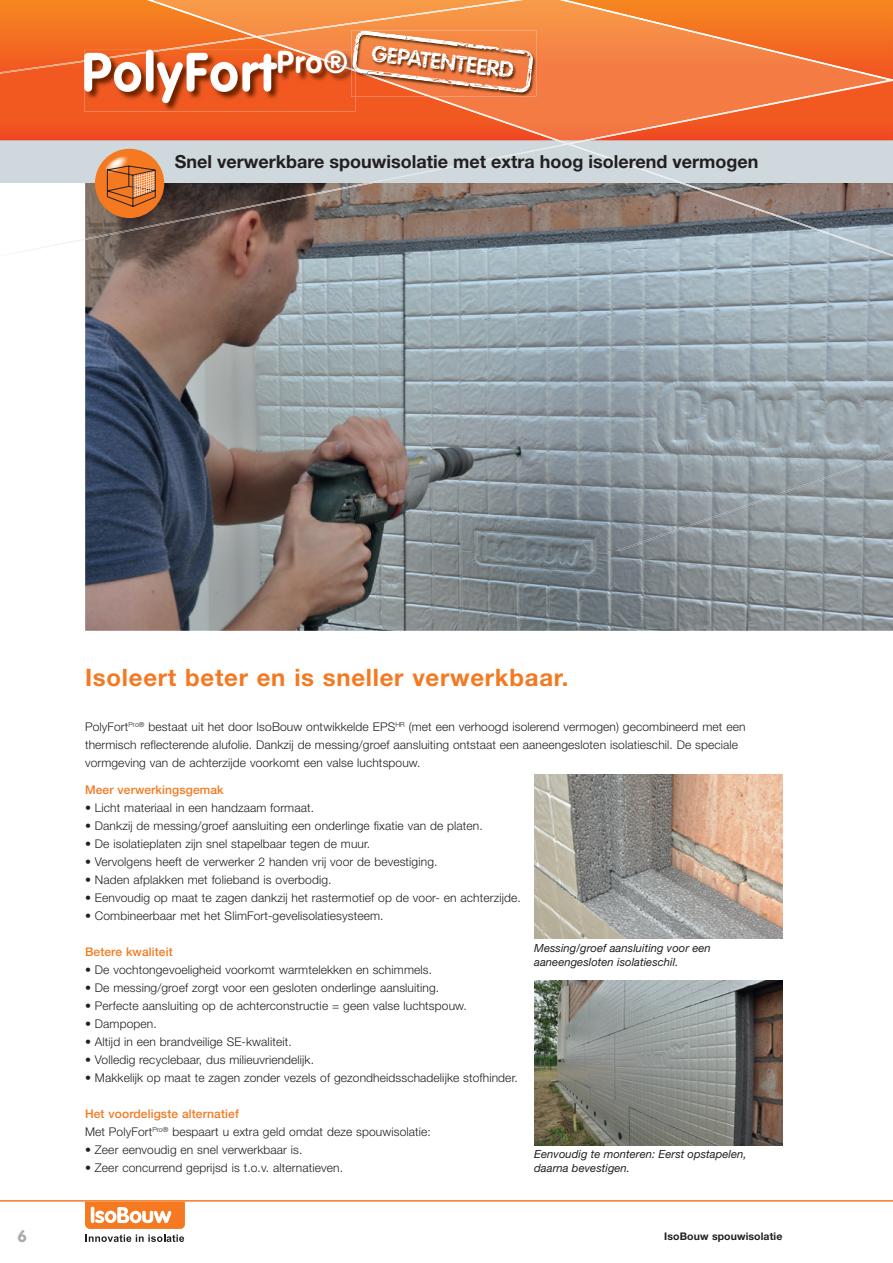
<style>
.page{position:relative;width:893px;height:1263px;background:#fff}
.page>*{position:absolute;margin:0;border:0;box-sizing:border-box;transform-origin:0 0}
.t1{font:700 54px "VAG Rounded";letter-spacing:.03em;color:#fff}
.t2{font:700 24px "Helvetica Neue LT Std";letter-spacing:.03em;color:#f47921}
.t3{font:700 22.2px "VAG Rounded";color:#fff}
.t4{font:700 18px "Helvetica Neue LT Std";color:#231f20}
.t5{font:700 16.5px "VAG Rounded";color:#a8a9ad}
.t6{font:300 12px/18px "Helvetica Neue LT Std";letter-spacing:.01em;color:#231f20}
.t7{font:500 12px "Helvetica Neue LT Std";letter-spacing:.01em;color:#f47921}
.t8{font:italic 11.25px/13.5px "Helvetica Neue LT Std";letter-spacing:.005em;color:#231f20}
.t9{font:700 10.5px "Helvetica Neue LT Std";letter-spacing:.01em;color:#231f20}
.s1{font-weight:500;color:#f47921}
</style>
<div class="page">
<img style="left:85px;top:183px;width:808px;height:448px">
<svg style="left:85px;top:1201px;width:100px;height:41px"></svg>
<hr style="left:0;top:1200px;width:893px;height:1px;background:#f47921">
<div style="left:0;top:140px;width:893px;height:43px;background:#cfd8dd"></div>
<svg style="left:0;top:0;width:256px;height:134px;background:#f26521"></svg>
<img style="left:0;top:37px;width:152px;height:37px">
<img style="left:85px;top:183px;width:289px;height:57px">
<img style="left:370px;top:145px;width:313px;height:38px">
<img style="left:679px;top:183px;width:214px;height:73px">
<img style="left:259px;top:37px;width:296px;height:103px">
<svg style="left:555px;top:0;width:338px;height:145px;background:#f27a3d"></svg>
<img style="left:616px;top:453px;width:277px;height:98px">
<img style="left:84px;top:62px;width:271px;height:49px">
<img style="left:84px;top:50px;width:68px;height:12px">
<img style="left:433px;top:30px;width:103px;height:67px">
<img style="left:351px;top:93px;width:82px;height:4px">
<svg style="left:152px;top:0;width:381px;height:93px;background:#e17b3f"></svg>
<svg style="left:95px;top:149px;width:69px;height:69px;background:#d28046"></svg>
<img style="left:534px;top:774px;width:248px;height:165px">
<img style="left:534px;top:980px;width:248px;height:165px">
<h1 class="t1" style="left:82px;top:41px;width:268px">PolyFort<sup>Pro®</sup></h1>
<h3 class="t3" style="left:373px;top:40px;width:145px;rotate:7deg">GEPATENTEERD</h3>
<h3 class="t4" style="left:175px;top:150px;width:585px">Snel verwerkbare spouwisolatie met extra hoog isolerend vermogen</h3>
<h2 class="t2" style="left:85px;top:662px;width:485px">Isoleert beter en is sneller verwerkbaar.</h2>
<p class="t6" style="left:85px;top:717px;width:662px">PolyFort<sup>Pro®</sup> bestaat uit het door IsoBouw ontwikkelde EPS<sup>HR</sup> (met een verhoogd isolerend vermogen) gecombineerd met een thermisch reflecterende alufolie. Dankzij de messing/groef aansluiting ontstaat een aaneengesloten isolatieschil. De speciale vormgeving van de achterzijde voorkomt een valse luchtspouw.</p>
<p class="t7" style="left:85px;top:782px;width:140px">Meer verwerkingsgemak</p>
<p class="t6" style="left:85px;top:798px;width:230px">• Licht materiaal in een handzaam formaat.</p>
<p class="t6" style="left:85px;top:816px;width:399px">• Dankzij de messing/groef aansluiting een onderlinge fixatie van de platen.</p>
<p class="t6" style="left:85px;top:834px;width:287px">• De isolatieplaten zijn snel stapelbaar tegen de muur.</p>
<p class="t6" style="left:85px;top:852px;width:354px">• Vervolgens heeft de verwerker 2 handen vrij voor de bevestiging.</p>
<p class="t6" style="left:85px;top:870px;width:248px">• Naden afplakken met folieband is overbodig.</p>
<p class="t6" style="left:85px;top:888px;width:437px">• Eenvoudig op maat te zagen dankzij het rastermotief op de voor- en achterzijde.</p>
<p class="t6" style="left:85px;top:906px;width:300px">• Combineerbaar met het SlimFort-gevelisolatiesysteem.</p>
<p class="t7" style="left:85px;top:944px;width:89px">Betere kwaliteit</p>
<p class="t6" style="left:85px;top:960px;width:348px">• De vochtongevoeligheid voorkomt warmtelekken en schimmels.</p>
<p class="t6" style="left:85px;top:978px;width:356px">• De messing/groef zorgt voor een gesloten onderlinge aansluiting.</p>
<p class="t6" style="left:85px;top:996px;width:383px">• Perfecte aansluiting op de achterconstructie = geen valse luchtspouw.</p>
<p class="t6" style="left:85px;top:1014px;width:73px">• Dampopen.</p>
<p class="t6" style="left:85px;top:1032px;width:208px">• Altijd in een brandveilige SE-kwaliteit.</p>
<p class="t6" style="left:85px;top:1050px;width:231px">• Volledig recyclebaar, dus milieuvriendelijk.</p>
<p class="t6" style="left:85px;top:1068px;width:434px">• Makkelijk op maat te zagen zonder vezels of gezond heids schadelijke stofhinder.</p>
<p class="t6" style="left:85px;top:1104px;width:347px"><span class="s1">Het voordeligste alternatief<br></span>Met PolyFort<sup>Pro®</sup> bespaart u extra geld omdat deze spouwisolatie:</p>
<p class="t6" style="left:85px;top:1140px;width:219px">• Zeer eenvoudig en snel verwerkbaar is.</p>
<p class="t6" style="left:85px;top:1158px;width:260px">• Zeer concurrend geprijsd is t.o.v. alternatieven.</p>
<p class="t8" style="left:534px;top:941px;width:178px">Messing/groef aansluiting voor een aaneengesloten isolatieschil.</p>
<p class="t8" style="left:534px;top:1147px;width:214px">Eenvoudig te monteren: Eerst opstapelen, daarna bevestigen.</p>
<h3 class="t5" style="left:18px;top:1227px;width:11px">6</h3>
<p class="t9" style="left:664px;top:1229px;width:120px">IsoBouw spouwisolatie</p>
</div>
